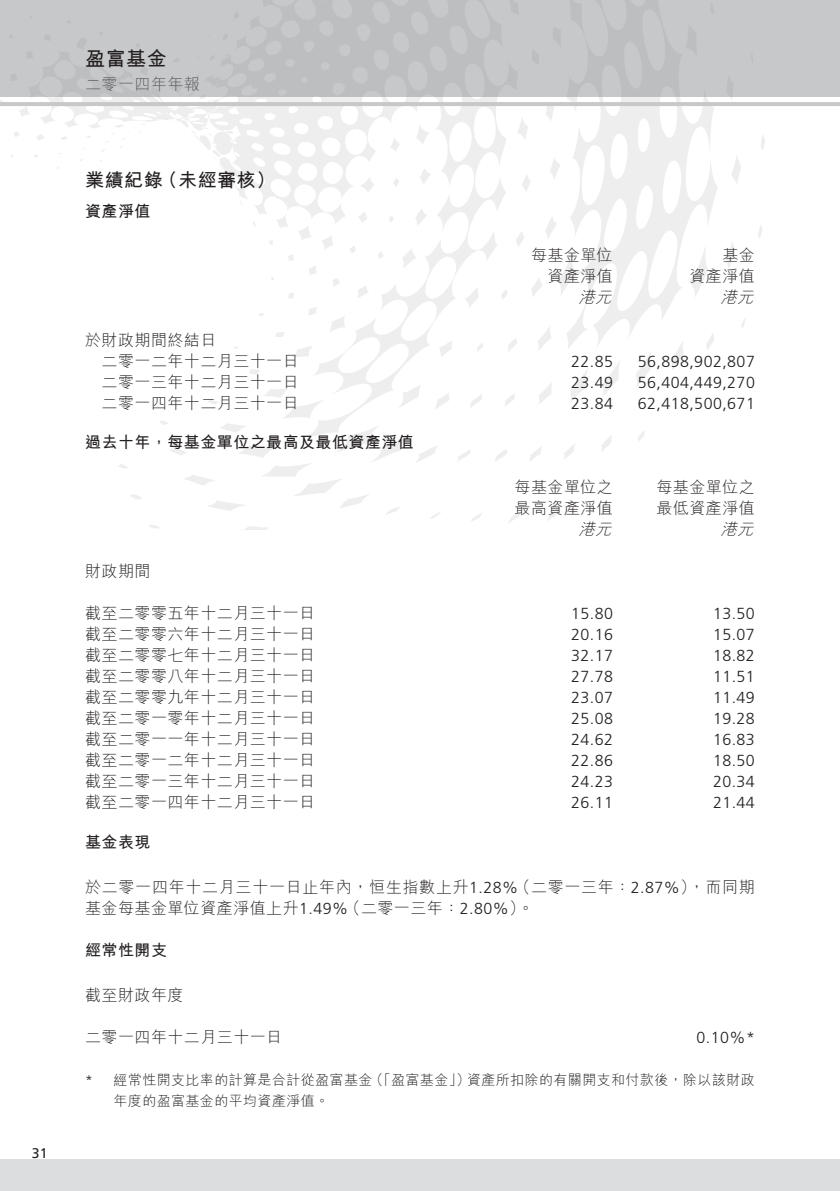
<style>
.page{position:relative;width:840px;height:1191px;background:#fff}
.page>*{position:absolute;margin:0;border:0;box-sizing:border-box;transform-origin:0 0}
.t1{font:700 20px "M Hei HK";color:#231f20}
.t2{font:700 19px "M Hei HK";letter-spacing:.03em;color:#231f20}
.t3{font:300 16px/21px "M Hei HK";letter-spacing:.03em;color:#231f20}
.t4{font:300 16px "Frutiger LT Std";letter-spacing:.03em;color:#231f20}
.t5{font:700 16px "M Hei HK";letter-spacing:.03em;color:#231f20}
.t6{font:italic 300 16px "M Hei HK";color:#231f20}
.t7{font:300 16px "M Hei HK";letter-spacing:.03em;color:#57585a}
.t8{font:300 14px "M Hei HK";letter-spacing:.03em;color:#231f20}
.t9{font:14px "Frutiger LT Std";color:#231f20}
.t10{font:300 14px "Frutiger LT Std";color:#231f20}
.s1{font-family:"Frutiger LT Std"}
</style>
<div class="page">
<div style="left:13px;top:131px;width:7px;height:6px;background:#eeeeef;border-radius:50%"></div>
<svg style="left:518px;top:119px;width:10px;height:20px"></svg>
<svg style="left:761px;top:135px;width:3px;height:15px"></svg>
<svg style="left:20px;top:106px;width:8px;height:10px"></svg>
<svg style="left:732px;top:157px;width:8px;height:26px"></svg>
<svg style="left:550px;top:158px;width:7px;height:21px"></svg>
<svg style="left:522px;top:175px;width:8px;height:16px"></svg>
<svg style="left:758px;top:226px;width:4px;height:12px"></svg>
<svg style="left:726px;top:242px;width:8px;height:25px"></svg>
<svg style="left:545px;top:217px;width:11px;height:21px"></svg>
<svg style="left:518px;top:232px;width:6px;height:15px"></svg>
<svg style="left:741px;top:319px;width:4px;height:9px"></svg>
<svg style="left:671px;top:351px;width:12px;height:18px"></svg>
<svg style="left:532px;top:278px;width:10px;height:18px"></svg>
<svg style="left:636px;top:353px;width:15px;height:33px"></svg>
<svg style="left:602px;top:361px;width:18px;height:35px"></svg>
<svg style="left:538px;top:327px;width:13px;height:23px"></svg>
<svg style="left:571px;top:369px;width:17px;height:33px"></svg>
<svg style="left:638px;top:430px;width:7px;height:11px"></svg>
<svg style="left:539px;top:383px;width:13px;height:21px"></svg>
<svg style="left:601px;top:435px;width:11px;height:17px"></svg>
<svg style="left:564px;top:444px;width:11px;height:15px"></svg>
<svg style="left:530px;top:447px;width:12px;height:14px"></svg>
<svg style="left:495px;top:450px;width:12px;height:11px"></svg>
<svg style="left:547px;top:510px;width:11px;height:11px"></svg>
<svg style="left:458px;top:450px;width:13px;height:11px"></svg>
<svg style="left:509px;top:512px;width:11px;height:11px"></svg>
<svg style="left:471px;top:513px;width:11px;height:9px"></svg>
<svg style="left:150px;top:438px;width:291px;height:91px"></svg>
<svg style="left:130px;top:494px;width:11px;height:5px"></svg>
<svg style="left:119px;top:464px;width:9px;height:4px"></svg>
<svg style="left:28px;top:96px;width:490px;height:342px"></svg>
<svg style="left:557px;top:122px;width:160px;height:229px"></svg>
<svg style="left:276px;top:215px;width:12px;height:13px"></svg>
<div style="left:0;top:0;width:839px;height:96px;background:#c7c8ca"></div>
<div style="left:25px;top:51px;width:8px;height:8px;background:#bcbdc0"></div>
<svg style="left:169px;top:96px;width:53px;height:4px"></svg>
<svg style="left:545px;top:96px;width:172px;height:26px"></svg>
<div style="left:0;top:1158px;width:839px;height:33px;background:#dcdddf"></div>
<hr style="left:0;top:102px;width:839px;height:4px;background:#c7c8ca">
<p class="t9" style="left:32px;top:1144px;width:17px">31</p>
<p class="t1" style="left:85px;top:44px;width:83px">盈富基金</p>
<p class="t7" style="left:85px;top:73px;width:116px">二零一四年年報</p>
<p class="t2" style="left:158px;top:166px;width:118px">（未經審核(</p>
<p class="t2" style="left:85px;top:166px;width:79px">業績紀錄</p>
<p class="t5" style="left:85px;top:199px;width:67px">資產淨值</p>
<p class="t3" style="left:531px;top:244px;width:83px;text-align:right">每基金單位資產淨值</p>
<p class="t3" style="left:689px;top:244px;width:67px;text-align:right">基金<br>資產淨值</p>
<p class="t6" style="left:720px;top:286px;width:40px">港元</p>
<p class="t6" style="left:578px;top:286px;width:40px">港元</p>
<p class="t3" style="left:85px;top:328px;width:133px">於財政期間終結日</p>
<p class="t3" style="left:85px;top:349px;width:215px">　二零一二年十二月三十一日</p>
<p class="t4" style="left:570px;top:352px;width:43px">22.85</p>
<p class="t4" style="left:637px;top:352px;width:119px">56,898,902,807</p>
<p class="t3" style="left:85px;top:370px;width:215px">　二零一三年十二月三十一日</p>
<p class="t4" style="left:570px;top:373px;width:43px">23.49</p>
<p class="t4" style="left:637px;top:373px;width:119px">56,404,449,270</p>
<p class="t3" style="left:85px;top:391px;width:215px">　二零一四年十二月三十一日</p>
<p class="t5" style="left:85px;top:431px;width:330px">過去十年，每基金單位之最高及最低資產淨值</p>
<p class="t4" style="left:570px;top:394px;width:43px">23.84</p>
<p class="t4" style="left:637px;top:394px;width:119px">62,418,500,671</p>
<p class="t3" style="left:514px;top:476px;width:100px">每基金單位之最高資產淨值</p>
<p class="t3" style="left:656px;top:476px;width:100px">每基金單位之最低資產淨值</p>
<p class="t6" style="left:720px;top:518px;width:40px">港元</p>
<p class="t6" style="left:578px;top:518px;width:40px">港元</p>
<p class="t3" style="left:85px;top:560px;width:67px">財政期間</p>
<p class="t3" style="left:85px;top:602px;width:231px">截至二零零五年十二月三十一日</p>
<p class="t4" style="left:570px;top:605px;width:43px">15.80</p>
<p class="t4" style="left:712px;top:605px;width:43px">13.50</p>
<p class="t3" style="left:85px;top:623px;width:231px">截至二零零六年十二月三十一日</p>
<p class="t4" style="left:570px;top:626px;width:43px">20.16</p>
<p class="t4" style="left:712px;top:626px;width:43px">15.07</p>
<p class="t3" style="left:85px;top:644px;width:231px">截至二零零七年十二月三十一日</p>
<p class="t4" style="left:570px;top:647px;width:43px">32.17</p>
<p class="t4" style="left:712px;top:647px;width:43px">18.82</p>
<p class="t3" style="left:85px;top:665px;width:231px">截至二零零八年十二月三十一日</p>
<p class="t4" style="left:570px;top:668px;width:43px">27.78</p>
<p class="t4" style="left:712px;top:668px;width:43px">11.51</p>
<p class="t3" style="left:85px;top:686px;width:231px">截至二零零九年十二月三十一日</p>
<p class="t4" style="left:570px;top:689px;width:43px">23.07</p>
<p class="t4" style="left:712px;top:689px;width:43px">11.49</p>
<p class="t3" style="left:85px;top:707px;width:231px">截至二零一零年十二月三十一日</p>
<p class="t4" style="left:570px;top:710px;width:43px">25.08</p>
<p class="t4" style="left:712px;top:710px;width:43px">19.28</p>
<p class="t3" style="left:85px;top:728px;width:231px">截至二零一一年十二月三十一日</p>
<p class="t4" style="left:570px;top:731px;width:43px">24.62</p>
<p class="t4" style="left:712px;top:731px;width:43px">16.83</p>
<p class="t3" style="left:85px;top:749px;width:231px">截至二零一二年十二月三十一日</p>
<p class="t4" style="left:570px;top:752px;width:43px">22.86</p>
<p class="t4" style="left:712px;top:752px;width:43px">18.50</p>
<p class="t3" style="left:85px;top:770px;width:231px">截至二零一三年十二月三十一日</p>
<p class="t4" style="left:570px;top:773px;width:43px">24.23</p>
<p class="t4" style="left:712px;top:773px;width:43px">20.34</p>
<p class="t3" style="left:85px;top:791px;width:231px">截至二零一四年十二月三十一日</p>
<p class="t5" style="left:85px;top:831px;width:67px">基金表現</p>
<p class="t4" style="left:570px;top:794px;width:43px">26.11</p>
<p class="t4" style="left:712px;top:794px;width:43px">21.44</p>
<p class="t3" style="left:344px;top:876px;width:190px;text-indent:-259px">於二零一四年十二月三十一日止年內，恒生指數上升<span class="s1">1.28%</span>（二零一三年：<span class="s1">2.80%</span> 。(</p>
<p class="t3" style="left:514px;top:876px;width:242px">（二零一三年：<span class="s1">2.87%</span> ，）而同期</p>
<p class="t3" style="left:85px;top:897px;width:264px">基金每基金單位資產淨值上升<span class="s1">1.49%</span></p>
<p class="t5" style="left:85px;top:938px;width:83px">經常性開支</p>
<p class="t3" style="left:85px;top:984px;width:100px">截至財政年度</p>
<p class="t3" style="left:85px;top:1026px;width:198px">二零一四年十二月三十一日</p>
<p class="t4" style="left:696px;top:1028px;width:60px">0.10%*</p>
<p class="t10" style="left:85px;top:1072px;width:9px">*</p>
<p class="t8" style="left:369px;top:1070px;width:102px">（「盈富基金」）</p>
<p class="t8" style="left:467px;top:1070px;width:289px">資產所扣除的有關開支和付款後，除以該財政</p>
<p class="t8" style="left:113px;top:1070px;width:260px">經常性開支比率的計算是合計從盈富基金</p>
<p class="t8" style="left:113px;top:1091px;width:217px">年度的盈富基金的平均資產淨值。</p>
</div>
